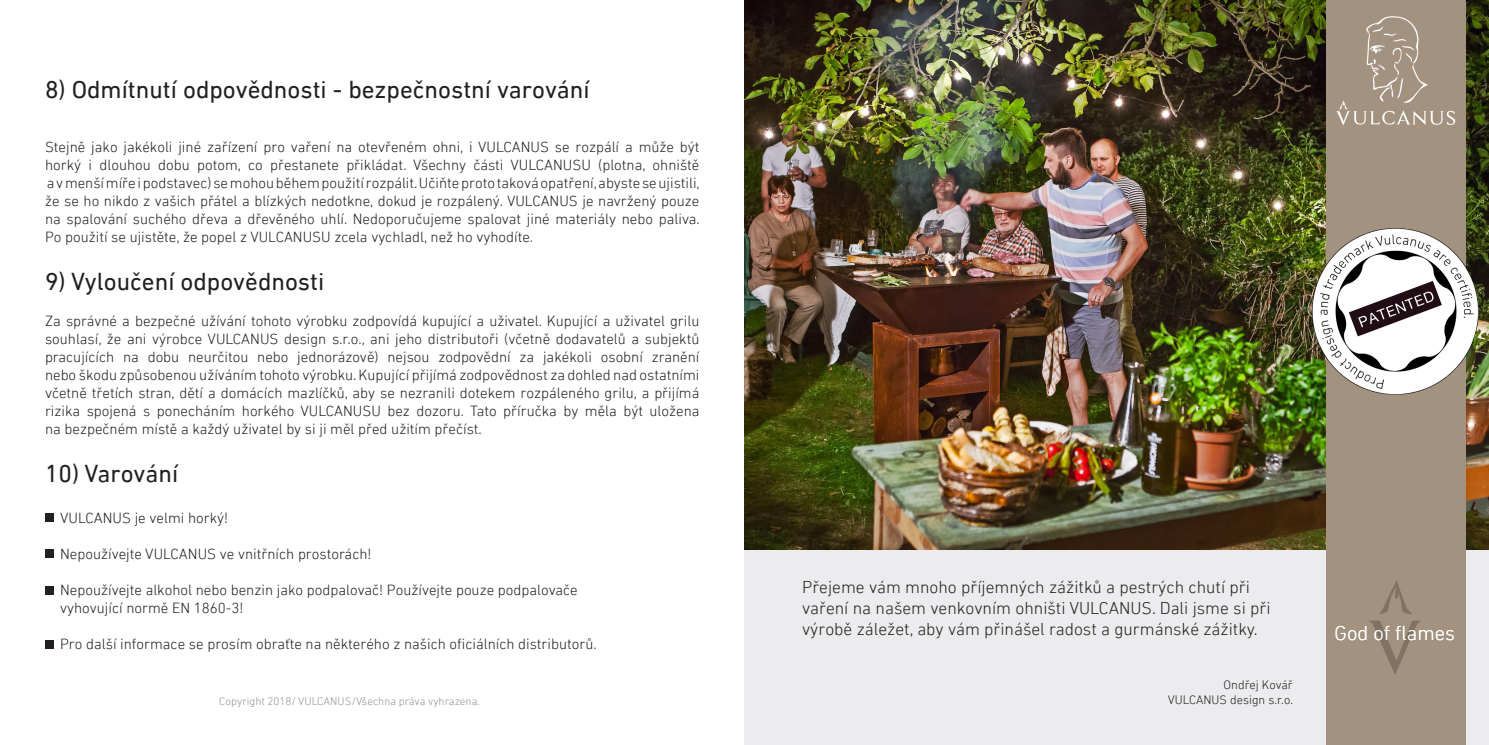
<style>
.page{position:relative;width:1489px;height:745px;background:#fff}
.page>*{position:absolute;margin:0;border:0;box-sizing:border-box;transform-origin:0 0}
.t1{font:25px "DIN Next LT Pro";color:#231f20}
.t2{font:300 20.5px "DIN Next LT Pro";color:#fff}
.t3{font:300 17.5px/21px "DIN Next LT Pro";color:#231f20}
.t4{font:300 15px/18px "DIN Next LT Pro";color:#231f20;text-align:justify}
.t5{font:300 12.5px "DIN Next LT Pro";color:#231f20}
.t6{font:300 11.25px "DIN Next LT Pro";color:#919396}
</style>
<div class="page">
<div style="left:744px;top:547px;width:744px;height:197px;background:#ececee"></div>
<div style="left:45px;top:513px;width:8px;height:8px;background:#231f20"></div>
<div style="left:45px;top:549px;width:8px;height:8px;background:#231f20"></div>
<div style="left:45px;top:585px;width:8px;height:9px;background:#231f20"></div>
<div style="left:45px;top:640px;width:8px;height:8px;background:#231f20"></div>
<img style="left:744px;top:0;width:744px;height:549px">
<div style="left:1325px;top:0;width:140px;height:744px;background:#a3927f"></div>
<img style="left:1366px;top:16px;width:62px;height:78px">
<img style="left:1336px;top:94px;width:120px;height:32px">
<img style="left:1379px;top:580px;width:33px;height:34px">
<img style="left:1369px;top:620px;width:52px;height:54px">
<img style="left:1284px;top:181px;width:204px;height:235px">
<p class="t1" style="left:45px;top:75px;width:546px">8) Odmítnutí odpovědnosti - bezpečnostní varování</p>
<p class="t4" style="left:45px;top:137px;width:656px">Stejně jako jakékoli jiné zařízení pro vaření na otevřeném ohni, i VULCANUS se rozpálí a může být horký i dlouhou dobu potom, co přestanete přikládat. Všechny části VULCANUSU (plotna, ohniště a v menší míře i podstavec) se mohou během použití rozpálit. Učiňte proto taková opatření, abyste se ujistili, že se ho nikdo z vašich přátel a blízkých nedotkne, dokud je rozpálený. VULCANUS je navržený pouze na spalování suchého dřeva a dřevěného uhlí. Nedoporučujeme spalovat jiné materiály nebo paliva.<br>Po použití se ujistěte, že popel z VULCANUSU zcela vychladl, než ho vyhodíte.</p>
<p class="t1" style="left:45px;top:267px;width:281px">9) Vyloučení odpovědnosti</p>
<p class="t4" style="left:45px;top:311px;width:656px">Za správné a bezpečné užívání tohoto výrobku zodpovídá kupující a uživatel. Kupující a uživatel grilu souhlasí, že ani výrobce VULCANUS design s.r.o., ani jeho distributoři (včetně dodavatelů a subjektů pracujících na dobu neurčitou nebo jednorázově) nejsou zodpovědní za jakékoli osobní zranění nebo škodu způsobenou užíváním tohoto výrobku. Kupující přijímá zodpovědnost za dohled nad ostatními včetně třetích stran, dětí a domácích mazlíčků, aby se nezranili dotekem rozpáleného grilu, a přijímá rizika spojená s ponecháním horkého VULCANUSU bez dozoru. Tato příručka by měla být uložena na bezpečném místě a každý uživatel by si ji měl před užitím přečíst.</p>
<p class="t1" style="left:45px;top:459px;width:135px">10) Varování</p>
<p class="t4" style="left:60px;top:508px;width:169px">VULCANUS je velmi horký!</p>
<p class="t4" style="left:60px;top:544px;width:313px">Nepoužívejte VULCANUS ve vnitřních prostorách!</p>
<p class="t4" style="left:60px;top:580px;width:519px">Nepoužívejte alkohol nebo benzin jako podpalovač! Používejte pouze podpalovače</p>
<p class="t4" style="left:60px;top:598px;width:185px">vyhovující normě EN 1860-3!</p>
<p class="t4" style="left:60px;top:634px;width:538px">Pro další informace se prosím obraťte na některého z našich oficiálních distributorů.</p>
<p class="t6" style="left:219px;top:694px;width:262px">Copyright 2018/ VULCANUS/Všechna práva vyhrazena.</p>
<p class="t3" style="left:802px;top:575px;width:470px">Přejeme vám mnoho příjemných zážitků a pestrých chutí při vaření na našem venkovním ohništi VULCANUS. Dali jsme si při výrobě záležet, aby vám přinášel radost a gurmánské zážitky.</p>
<p class="t5" style="left:1223px;top:677px;width:71px">Ondřej Kovář</p>
<p class="t5" style="left:1167px;top:692px;width:127px">VULCANUS design s.r.o.</p>
<p class="t2" style="left:1334px;top:621px;width:122px">God of flames</p>
</div>
